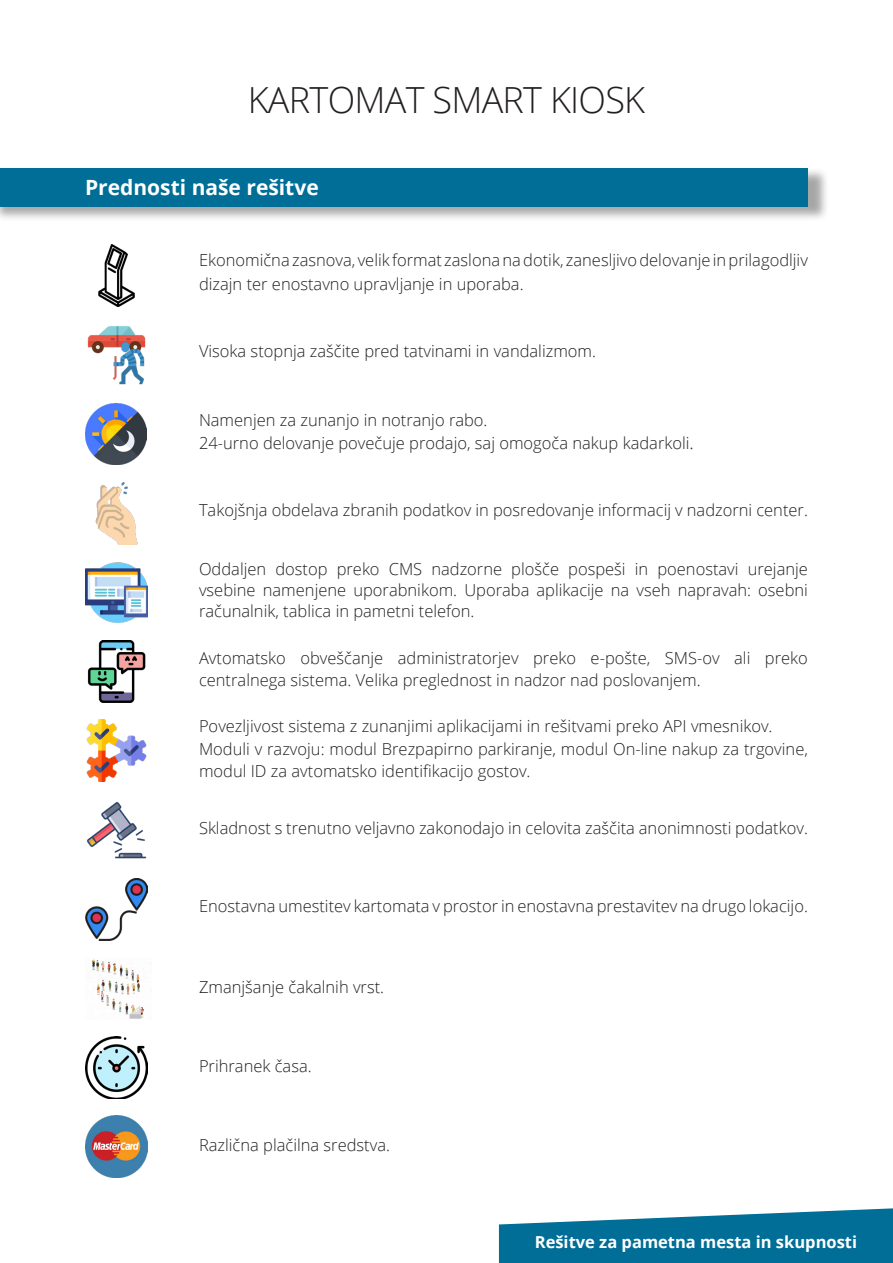
<style>
.page{position:relative;width:893px;height:1263px;background:#fff}
.page>*{position:absolute;margin:0;border:0;box-sizing:border-box;transform-origin:0 0}
.t1{font:300 36px "Open Sans";letter-spacing:-.02em;color:#231f20}
.t2{font:700 21px "Open Sans";color:#fff}
.t3{font:300 16.5px/21px "Open Sans";color:#231f20}
.t4{font:700 16.5px "Open Sans";color:#fff}
.s1{font-size:18px}
</style>
<div class="page">
<div style="left:0;top:168px;width:829px;height:54px;background:#231f20;opacity:.4"></div>
<div style="left:0;top:168px;width:808px;height:39px;background:#006e96"></div>
<svg style="left:499px;top:1208px;width:394px;height:55px;background:#2784a6"></svg>
<img style="left:98px;top:245px;width:37px;height:62px">
<img style="left:87px;top:326px;width:59px;height:59px">
<img style="left:85px;top:403px;width:61px;height:62px">
<img style="left:95px;top:482px;width:43px;height:62px">
<img style="left:85px;top:562px;width:62px;height:61px">
<img style="left:87px;top:641px;width:59px;height:62px">
<img style="left:86px;top:720px;width:61px;height:62px">
<img style="left:87px;top:802px;width:60px;height:57px">
<img style="left:85px;top:878px;width:62px;height:62px">
<img style="left:91px;top:959px;width:53px;height:60px">
<img style="left:85px;top:1037px;width:62px;height:62px">
<img style="left:85px;top:1116px;width:62px;height:62px">
<p class="t1" style="left:248px;top:75px;width:399px">KARTOMAT SMART KIOSK</p>
<p class="t2" style="left:85px;top:172px;width:235px">Prednosti naše rešitve</p>
<p class="t3" style="left:199px;top:247px;width:610px;line-height:24px">Ekonomična zasnova, velik format zaslona na dotik, zanesljivo delovanje in prilagodljiv dizajn ter enostavno upravljanje in uporaba.</p>
<p class="t3" style="left:199px;top:340px;width:399px">Visoka stopnja zaščite pred tatvinami in vandalizmom.</p>
<p class="t3" style="left:199px;top:409px;width:290px">Namenjen za zunanjo in notranjo rabo.</p>
<p class="t3" style="left:199px;top:432px;width:496px">24-urno delovanje povečuje prodajo, saj omogoča nakup kadarkoli<span class="s1">.</span></p>
<p class="t3" style="left:199px;top:499px;width:610px">Takojšnja obdelava zbranih podatkov in posredovanje informacij v nadzorni center.</p>
<p class="t3" style="left:199px;top:558px;width:610px;text-align:justify">Oddaljen dostop preko CMS nadzorne plošče pospeši in poenostavi urejanje vsebine namenjene uporabnikom. Uporaba aplikacije na vseh napravah: osebni računalnik, tablica in pametni telefon.</p>
<p class="t3" style="left:199px;top:646px;width:610px;line-height:22.5px">Avtomatsko obveščanje administratorjev preko e-pošte, SMS-ov ali preko centralnega sistema. Velika preglednost in nadzor nad poslovanjem.</p>
<p class="t3" style="left:199px;top:715px;width:575px">Povezljivost sistema z zunanjimi aplikacijami in rešitvami preko API vmesnikov.</p>
<p class="t3" style="left:199px;top:737px;width:610px;line-height:22.5px">Moduli v razvoju: modul Brezpapirno parkiranje, modul On-line nakup za trgovine, modul ID za avtomatsko identifikacijo gostov.</p>
<p class="t3" style="left:199px;top:817px;width:610px">Skladnost s trenutno veljavno zakonodajo in celovita zaščita anonimnosti podatkov.</p>
<p class="t3" style="left:199px;top:895px;width:610px">Enostavna umestitev kartomata v prostor in enostavna prestavitev na drugo lokacijo.</p>
<p class="t3" style="left:199px;top:976px;width:187px">Zmanjšanje čakalnih vrst.</p>
<p class="t3" style="left:199px;top:1055px;width:114px">Prihranek časa.</p>
<p class="t3" style="left:199px;top:1134px;width:193px">Različna plačilna sredstva.</p>
<p class="t4" style="left:535px;top:1231px;width:324px">Rešitve za pametna mesta in skupnosti</p>
</div>
